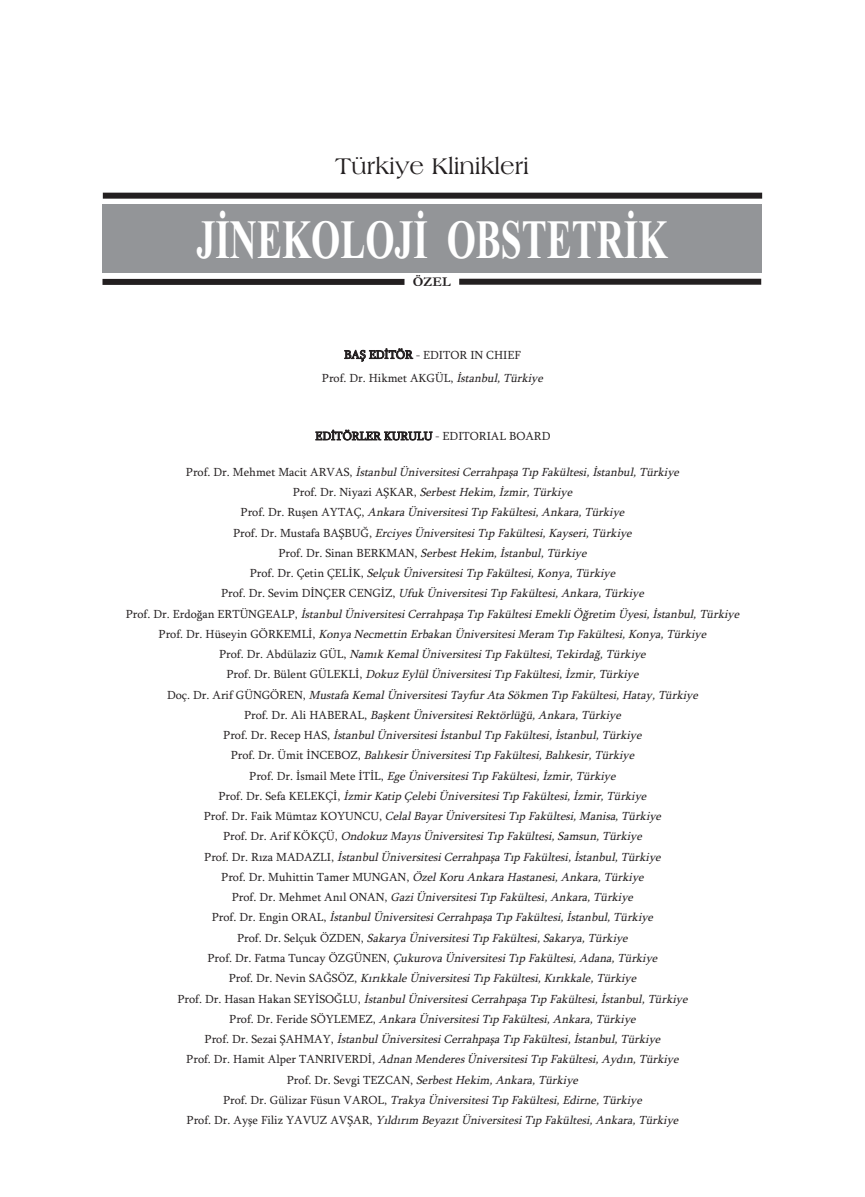
<style>
.page{position:relative;width:865px;height:1197px;background:#fff}
.page>*{position:absolute;margin:0;border:0;box-sizing:border-box;transform-origin:0 0}
.t1{font:700 55.35px "Times New Roman";color:#fff;scale:.68 1}
.t2{font:24px "Americana BT Roman";color:#231f20}
.t3{font:700 13.5px "Garamond";color:#231f20}
.t4{font:italic 12px/20.2px "Sylfaen";color:#231f20;text-align:center}
.t5{font:12px/23.1px "Sylfaen";color:#231f20;text-align:center}
.s1{font-style:italic}
.s2{font-style:normal}
</style>
<div class="page">
<div style="left:102px;top:204px;width:660px;height:68px;background:#939598"></div>
<div style="left:103px;top:193px;width:659px;height:6px;background:#231f20"></div>
<div style="left:102px;top:279px;width:302px;height:6px;background:#231f20"></div>
<div style="left:459px;top:279px;width:302px;height:6px;background:#231f20"></div>
<h2 class="t2" style="left:335px;top:152px;width:195px">Türkiye Klinikleri</h2>
<h1 class="t1" style="left:197px;top:207px;width:694px">JİNEKOLOJİ OBSTETRİK</h1>
<p class="t3" style="left:413px;top:274px;width:39px">ÖZEL</p>
<p class="t5" style="left:322px;top:343px;width:226px">BAŞ EDİTÖR - EDITOR IN CHIEF<br>Prof. Dr. Hikmet AKGÜL, <span class="s1">İstanbul,Türkiye</span></p>
<p class="t5" style="left:315px;top:424px;width:237px">EDİTÖRLER KURULU - EDITORIAL BOARD</p>
<p class="t4" style="left:126px;top:461px;width:618px"><span class="s2">P r o f . D r . M e h m e t M a c i t A R V A S ,</span> İstanbul Üniversitesi Cerrahpaşa Tıp Fakültesi, İstanbul, Türkiye<br><span class="s2">Prof. Dr. Niyazi AŞKAR,</span> SerbestHekim,İzmir,Türkiye<br><span class="s2">P r o f . D r . R u ş e n A Y T A Ç ,</span> Ankara Üniversitesi Tıp Fakültesi, Ankara, Türkiye<br><span class="s2">P r o f . D r . M u s t a fa B A Ş B U Ğ ,</span> Erciyes Üniversitesi Tıp Fakültesi, Kayseri, Türkiye<br><span class="s2">P r o f. D r . S i n a n B E R K M A N ,</span> Serbest Hekim, İstanbul, Türkiye<br><span class="s2">P r o f . D r . Ç e t i n Ç E L İ K ,</span> Selçuk Üniversitesi Tıp Fakültesi, Konya, Türkiye<br><span class="s2">P r o f . D r . S e v i m D İ N Ç E R C E N G İ Z ,</span> Ufuk Üniversitesi Tıp Fakültesi, Ankara, Türkiye<br><span class="s2">P r o f . D r . E r d o ğ a n E R T Ü N G E A L P ,</span> İstanbul Üniversitesi Cerrahpaşa Tıp Fakültesi Emekli Öğretim Üyesi, İstanbul, Türkiye <span class="s2">P r o f . D r . H ü s e y i n G Ö R K E M L İ ,</span> Konya Necmettin Erbakan Üniversitesi Meram Tıp Fakültesi, Konya, Türkiye<br><span class="s2">P r o f . D r . A b d ü l a z i z G Ü L ,</span> Namık Kemal Üniversitesi Tıp Fakültesi, Tekirdağ, Türkiye<br><span class="s2">P r o f . D r . B ü l e n t G Ü L E K L İ ,</span> Dokuz Eylül Üniversitesi Tıp Fakültesi, İzmir, Türkiye<br><span class="s2">D o ç . D r . A r i f G Ü N G Ö R E N ,</span> Mustafa Kemal Üniversitesi Tayfur Ata Sökmen Tıp Fakültesi, Hatay, Türkiye<br><span class="s2">P r o f . D r . A l i H A B E R A L ,</span> Başkent Üniversitesi Rektörlüğü, Ankara, Türkiye<br><span class="s2">P r o f . D r . R e c e p H A S ,</span> İstanbul Üniversitesi İstanbul Tıp Fakültesi, İstanbul, Türkiye<br><span class="s2">P r o f . D r . Ü m i t İ N C E B O Z ,</span> Balıkesir Üniversitesi Tıp Fakültesi, Balıkesir, Türkiye<br><span class="s2">P r o f. D r . İ s m a i l M e t e İ T İ L ,</span> Ege Üniversitesi Tıp Fakültesi, İzmir, Türkiye<br><span class="s2">P r o f . D r . S e fa K E L E K Ç İ ,</span> İzmir Katip Çelebi Üniversitesi Tıp Fakültesi, İzmir, Türkiye<br><span class="s2">P r o f . D r . F a i k M ü m t a z K O Y U N C U ,</span> Celal Bayar Üniversitesi Tıp Fakültesi, Manisa, Türkiye<br><span class="s2">P r o f . D r . A r i f K Ö K Ç Ü ,</span> Ondokuz Mayıs Üniversitesi Tıp Fakültesi, Samsun, Türkiye<br><span class="s2">P r o f . D r . R ı z a M A D A Z L I ,</span> İstanbul Üniversitesi Cerrahpaşa Tıp Fakültesi, İstanbul, Türkiye<br><span class="s2">Prof. Dr. Muhittin Tamer MUNGAN,</span> ÖzelKoruAnkaraHastanesi,Ankara,Türkiye<br><span class="s2">P r o f . D r . M e h m e t A n ı l O N A N ,</span> Gazi Üniversitesi Tıp Fakültesi, Ankara, Türkiye<br><span class="s2">P r o f . D r . E n g i n O R A L ,</span> İstanbul Üniversitesi Cerrahpaşa Tıp Fakültesi, İstanbul, Türkiye<br><span class="s2">P r o f . D r . S e l ç u k Ö Z D E N ,</span> Sakarya Üniversitesi Tıp Fakültesi, Sakarya, Türkiye<br><span class="s2">P r o f . D r . F a t m a T u n c a y Ö Z G Ü N E N ,</span> Çukurova Üniversitesi Tıp Fakültesi, Adana, Türkiye<br><span class="s2">P r o f . D r . N e v i n S A Ğ S Ö Z ,</span> Kırıkkale Üniversitesi Tıp Fakültesi, Kırıkkale, Türkiye<br><span class="s2">P r o f . D r . H a s a n H a k a n S E Y İ S O Ğ L U ,</span> İstanbul Üniversitesi Cerrahpaşa Tıp Fakültesi, İstanbul, Türkiye<br><span class="s2">P r o f . D r . F e r i d e S Ö Y L E M E Z ,</span> Ankara Üniversitesi Tıp Fakültesi, Ankara, Türkiye<br><span class="s2">P r o f . D r . S e z a i Ş A H M A Y ,</span> İstanbul Üniversitesi Cerrahpaşa Tıp Fakültesi, İstanbul, Türkiye<br><span class="s2">P r o f. D r . H a m i t A l p e r T A N R I V E R D İ ,</span> Adnan Menderes Üniversitesi Tıp Fakültesi, Aydın, Türkiye<br><span class="s2">Prof. Dr. Sevgi TEZCAN,</span> Serbest Hekim, Ankara, Türkiye<br><span class="s2">P r o f . D r . G ü l i z a r F ü s u n V A R O L ,</span> Trakya Üniversitesi Tıp Fakültesi, Edirne, Türkiye<br><span class="s2">P r o f . D r . A y ş e F i l i z Y A V U Z A V Ş A R ,</span> Yıldırım Beyazıt Üniversitesi Tıp Fakültesi, Ankara, Türkiye</p>
</div>
